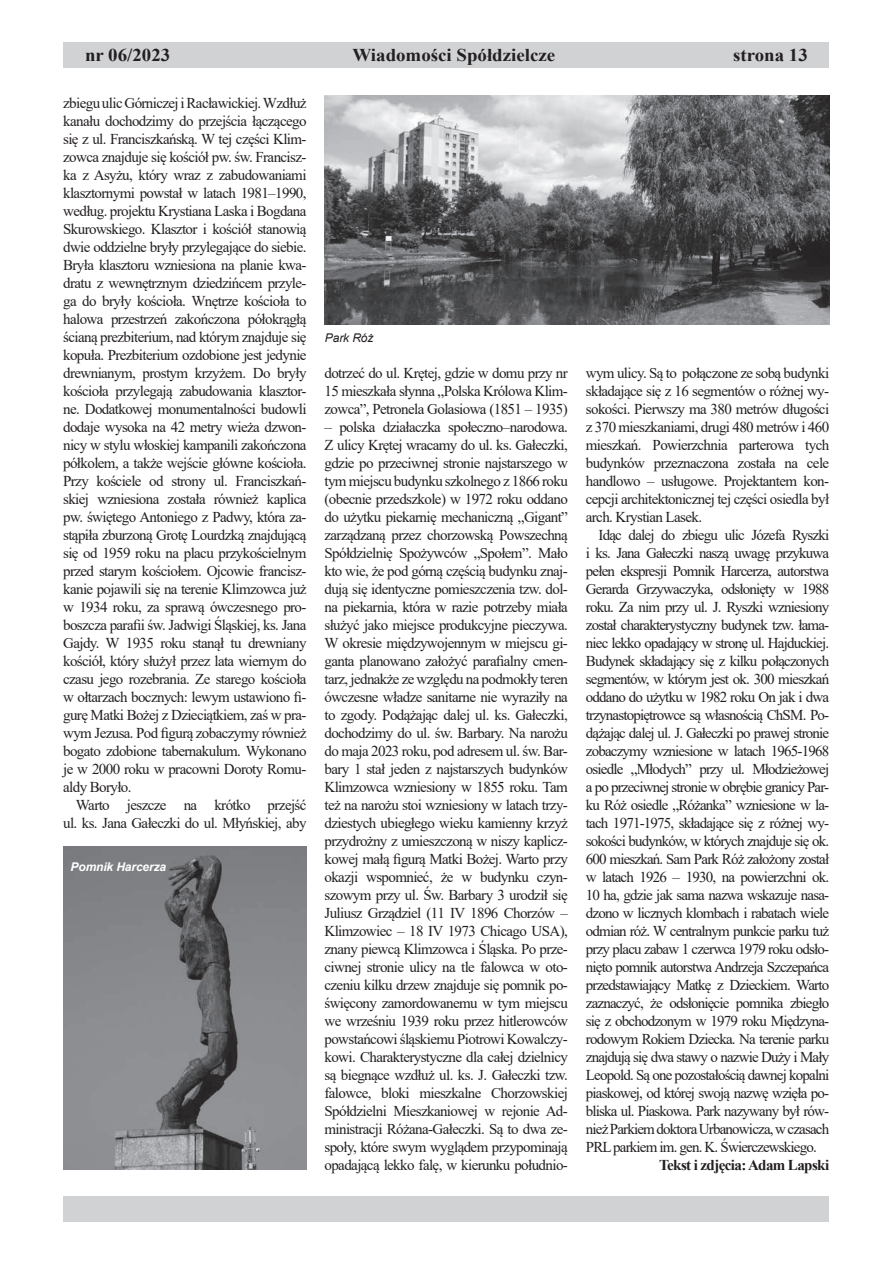
<style>
.page{position:relative;width:893px;height:1263px;background:#fff}
.page>*{position:absolute;margin:0;border:0;box-sizing:border-box;transform-origin:0 0}
.t1{font:700 18px "Times New Roman";color:#231f20;scale:1.05 1}
.t2{font:15px/18px "Times New Roman";letter-spacing:-.04em;color:#231f20;text-align:justify}
.t3{font:700 15px "Times New Roman";letter-spacing:-.04em;color:#231f20}
.t4{font:italic 700 12px "Arial";letter-spacing:-.01em;color:#fff}
.t5{font:italic 12px "Arial";letter-spacing:-.01em;color:#231f20}
</style>
<div class="page">
<div style="left:64px;top:42px;width:765px;height:26px;background:#d1d2d4"></div>
<div style="left:64px;top:1196px;width:765px;height:26px;background:#d1d2d4"></div>
<img style="left:325px;top:96px;width:504px;height:228px">
<img style="left:64px;top:846px;width:243px;height:323px">
<p class="t1" style="left:85px;top:42px;width:83px">nr 06/2023</p>
<p class="t1" style="left:352px;top:42px;width:195px">Wiadomości Spółdzielcze</p>
<p class="t1" style="left:733px;top:42px;width:73px">strona 13</p>
<p class="t2" style="left:63px;top:94px;width:245px">zbiegu ulic Górniczej i Racławickiej. Wzdłuż kanału dochodzimy do przejścia łączącego się z ul. Franciszkańską. W tej części Klim&shy;zowca znajduje się kościół pw. św. Francisz&shy;ka z Asyżu, który wraz z zabudowaniami klasztornymi powstał w latach 1981–1990, według. projektu Krystiana Laska i Bogdana Skurowskiego. Klasztor i kościół stanowią dwie oddzielne bryły przylegające do siebie.<br>Bryła klasztoru wzniesiona na planie kwa&shy;dratu z wewnętrznym dziedzińcem przyle&shy;ga do bryły kościoła. Wnętrze kościoła to halowa przestrzeń zakończona półokrągłą ścianą prezbiterium, nad którym znajduje się kopuła. Prezbiterium ozdobione jest jedynie drewnianym, prostym krzyżem. Do bryły kościoła przylegają zabudowania klasztor&shy;ne. Dodatkowej monumentalności budowli dodaje wysoka na 42 metry wieża dzwon&shy;nicy w stylu włoskiej kampanili zakończona półkolem, a także wejście główne kościoła.<br>Przy kościele od strony ul. Franciszkań&shy;skiej wzniesiona została również kaplica pw. świętego Antoniego z Padwy, która za&shy;stąpiła zburzoną Grotę Lourdzką znajdującą się od 1959 roku na placu przykościelnym przed starym kościołem. Ojcowie francisz&shy;kanie pojawili się na terenie Klimzowca już w 1934 roku, za sprawą ówczesnego pro&shy;boszcza parafii św. Jadwigi Śląskiej, ks. Jana Gajdy. W 1935 roku stanął tu drewniany kościół, który służył przez lata wiernym do czasu jego rozebrania. Ze starego kościoła w ołtarzach bocznych: lewym ustawiono fi&shy;gurę Matki Bożej z Dzieciątkiem, zaś w pra&shy;wym Jezusa. Pod figurą zobaczymy również bogato zdobione tabernakulum. Wykonano je w 2000 roku w pracowni Doroty Romu&shy;aldy Boryło.</p>
<p class="t2" style="left:63px;top:796px;width:245px;text-align:right">Warto jeszcze na krótko przejść ul. ks. Jana Gałeczki do ul. Młyńskiej, aby</p>
<p class="t5" style="left:325px;top:330px;width:50px">Park Róż</p>
<p class="t2" style="left:324px;top:364px;width:245px">dotrzeć do ul. Krętej, gdzie w domu przy nr 15 mieszkała słynna „Polska Królowa Klim&shy;zowca”, Petronela Golasiowa (1851 – 1935)</p>
<p class="t2" style="left:324px;top:418px;width:245px">– polska działaczka społeczno–narodowa.<br>Z ulicy Krętej wracamy do ul. ks. Gałeczki, gdzie po przeciwnej stronie najstarszego w tym miejscu budynku szkolnego z 1866 roku (obecnie przedszkole) w 1972 roku oddano do użytku piekarnię mechaniczną „Gigant” zarządzaną przez chorzowską Powszechną Spółdzielnię Spożywców „Społem”. Mało kto wie, że pod górną częścią budynku znaj&shy;dują się identyczne pomieszczenia tzw. dol&shy;na piekarnia, która w razie potrzeby miała służyć jako miejsce produkcyjne pieczywa.<br>W okresie międzywojennym w miejscu gi&shy;ganta planowano założyć parafialny cmen&shy;tarz, jednakże ze względu na podmokły teren ówczesne władze sanitarne nie wyraziły na to zgody. Podążając dalej ul. ks. Gałeczki, dochodzimy do ul. św. Barbary. Na narożu do maja 2023 roku, pod adresem ul. św. Bar&shy;bary 1 stał jeden z najstarszych budynków Klimzowca wzniesiony w 1855 roku. Tam też na narożu stoi wzniesiony w latach trzy&shy;dziestych ubiegłego wieku kamienny krzyż przydrożny z umieszczoną w niszy kaplicz&shy;kowej małą figurą Matki Bożej. Warto przy okazji wspomnieć, że w budynku czyn&shy;szowym przy ul. Św. Barbary 3 urodził się Juliusz Grządziel (11 IV 1896 Chorzów – Klimzowiec – 18 IV 1973 Chicago USA), znany piewcą Klimzowca i Śląska. Po prze&shy;ciwnej stronie ulicy na tle falowca w oto&shy;czeniu kilku drzew znajduje się pomnik po&shy;święcony zamordowanemu w tym miejscu we wrześniu 1939 roku przez hitlerowców powstańcowi śląskiemu Piotrowi Kowalczy&shy;kowi. Charakterystyczne dla całej dzielnicy są biegnące wzdłuż ul. ks. J. Gałeczki tzw. falowce, bloki mieszkalne Chorzowskiej Spółdzielni Mieszkaniowej w rejonie Ad&shy;ministracji Różana-Gałeczki. Są to dwa ze&shy;społy, które swym wyglądem przypominają opadającą lekko falę, w kierunku południo-</p>
<p class="t2" style="left:586px;top:364px;width:245px">wym ulicy. Są to połączone ze sobą budynki składające się z 16 segmentów o różnej wy&shy;sokości. Pierwszy ma 380 metrów długości z 370 mieszkaniami, drugi 480 metrów i 460 mieszkań. Powierzchnia parterowa tych budynków przeznaczona została na cele handlowo – usługowe. Projektantem kon&shy;cepcji architektonicznej tej części osiedla był arch. Krystian Lasek.</p>
<p class="t2" style="left:586px;top:526px;width:245px;text-indent:13px">Idąc dalej do zbiegu ulic Józefa Ryszki i ks. Jana Gałeczki naszą uwagę przykuwa pełen ekspresji Pomnik Harcerza, autorstwa Gerarda Grzywaczyka, odsłonięty w 1988 roku. Za nim przy ul. J. Ryszki wzniesiony został charakterystyczny budynek tzw. łama&shy;niec lekko opadający w stronę ul. Hajduckiej.<br>Budynek składający się z kilku połączonych segmentów, w którym jest ok. 300 mieszkań oddano do użytku w 1982 roku On jak i dwa trzynastopiętrowce są własnością ChSM. Po&shy;dążając dalej ul. J. Gałeczki po prawej stronie zobaczymy wzniesione w latach 1965-1968 osiedle „Młodych” przy ul. Młodzieżowej a po przeciwnej stronie w obrębie granicy Par&shy;ku Róż osiedle „Różanka” wzniesione w la&shy;tach 1971-1975, składające się z różnej wy&shy;sokości budynków, w których znajduje się ok.<br>600 mieszkań. Sam Park Róż założony został w latach 1926 – 1930, na powierzchni ok.<br>10 ha, gdzie jak sama nazwa wskazuje nasa&shy;dzono w licznych klombach i rabatach wiele odmian róż. W centralnym punkcie parku tuż przy placu zabaw 1 czerwca 1979 roku odsło&shy;nięto pomnik autorstwa Andrzeja Szczepańca przedstawiający Matkę z Dzieckiem. Warto zaznaczyć, że odsłonięcie pomnika zbiegło się z obchodzonym w 1979 roku Międzyna&shy;rodowym Rokiem Dziecka. Na terenie parku znajdują się dwa stawy o nazwie Duży i Mały Leopold. Są one pozostałością dawnej kopalni piaskowej, od której swoją nazwę wzięła po&shy;bliska ul. Piaskowa. Park nazywany był rów&shy;nież Parkiem doktora Urbanowicza, w czasach PRL parkiem im. gen. K. Świerczewskiego.</p>
<p class="t3" style="left:659px;top:1154px;width:171px">Tekst i zdjęcia: Adam Lapski</p>
<p class="t4" style="left:71px;top:859px;width:97px">Pomnik Harcerza</p>
</div>
